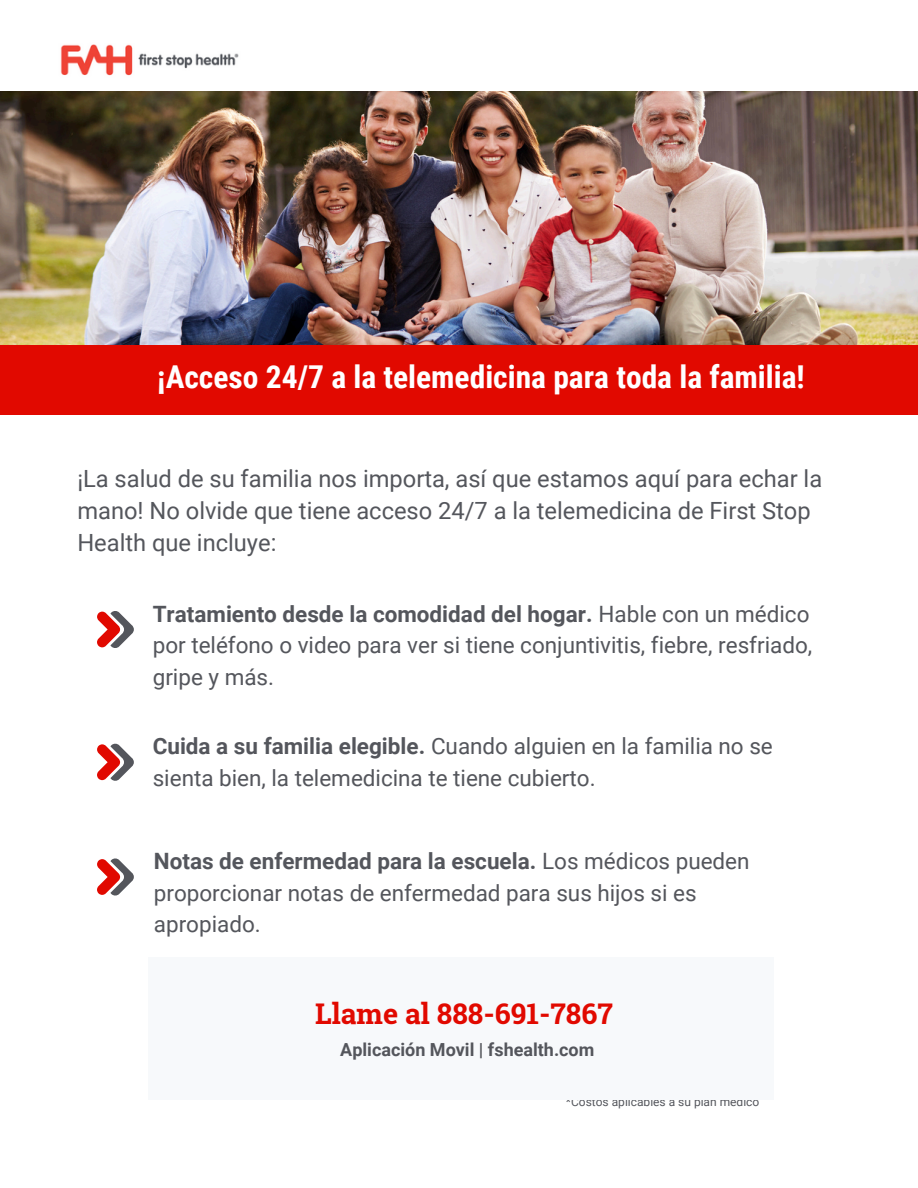
<style>
.page{position:relative;width:918px;height:1188px;background:#fff}
.page>*{position:absolute;margin:0;border:0;box-sizing:border-box;transform-origin:0 0}
.t1{font:700 31.5px "Roboto Condensed";color:#fff}
.t2{font:700 28.5px "Roboto Slab";color:#e10900}
.t3{font:23.7px/32px "Roboto";color:#54565c}
.t4{font:22.5px/31.5px "Roboto";color:#54565c}
.t5{font:700 18px "Roboto";color:#54565c}
.t6{font:12px "Roboto";color:#54565c}
.s1{font-weight:700}
</style>
<div class="page">
<img style="left:0;top:92px;width:918px;height:253px">
<img style="left:60px;top:44px;width:179px;height:32px">
<div style="left:0;top:345px;width:918px;height:69px;background:#e10900"></div>
<svg style="left:97px;top:611px;width:37px;height:37px"></svg>
<svg style="left:97px;top:743px;width:37px;height:38px"></svg>
<svg style="left:97px;top:858px;width:37px;height:38px"></svg>
<div style="left:149px;top:957px;width:625px;height:142px;background:#f7f9fb"></div>
<h1 class="t1" style="left:157px;top:359px;width:649px">¡Acceso 24/7 a la telemedicina para toda la familia!</h1>
<h2 class="t3" style="left:77px;top:463px;width:746px">¡La salud de su familia nos importa, así que estamos aquí para echar la mano! No olvide que tiene acceso 24/7 a la telemedicina de First Stop<br>Health que incluye:</h2>
<p class="t4" style="left:153px;top:598px;width:661px"><span class="s1">Tratamiento desde la comodidad del hogar.</span> Hable con un médico por teléfono o video para ver si tiene conjuntivitis, fiebre, resfriado, gripe y más.</p>
<p class="t4" style="left:153px;top:731px;width:622px"><span class="s1">Cuida a su familia elegible.</span> Cuando alguien en la familia no se sienta bien, la telemedicina te tiene cubierto.</p>
<p class="t4" style="left:154px;top:846px;width:597px"><span class="s1">Notas de enfermedad para la escuela.</span> Los médicos pueden proporcionar notas de enfermedad para sus hijos si es apropiado.</p>
<p class="t2" style="left:315px;top:994px;width:299px">Llame al 888-691-7867</p>
<p class="t5" style="left:340px;top:1040px;width:256px">Aplicación Movil | fshealth.com</p>
<p class="t6" style="left:566px;top:1095px;width:195px">*Costos aplicables a su plan médico</p>
</div>
